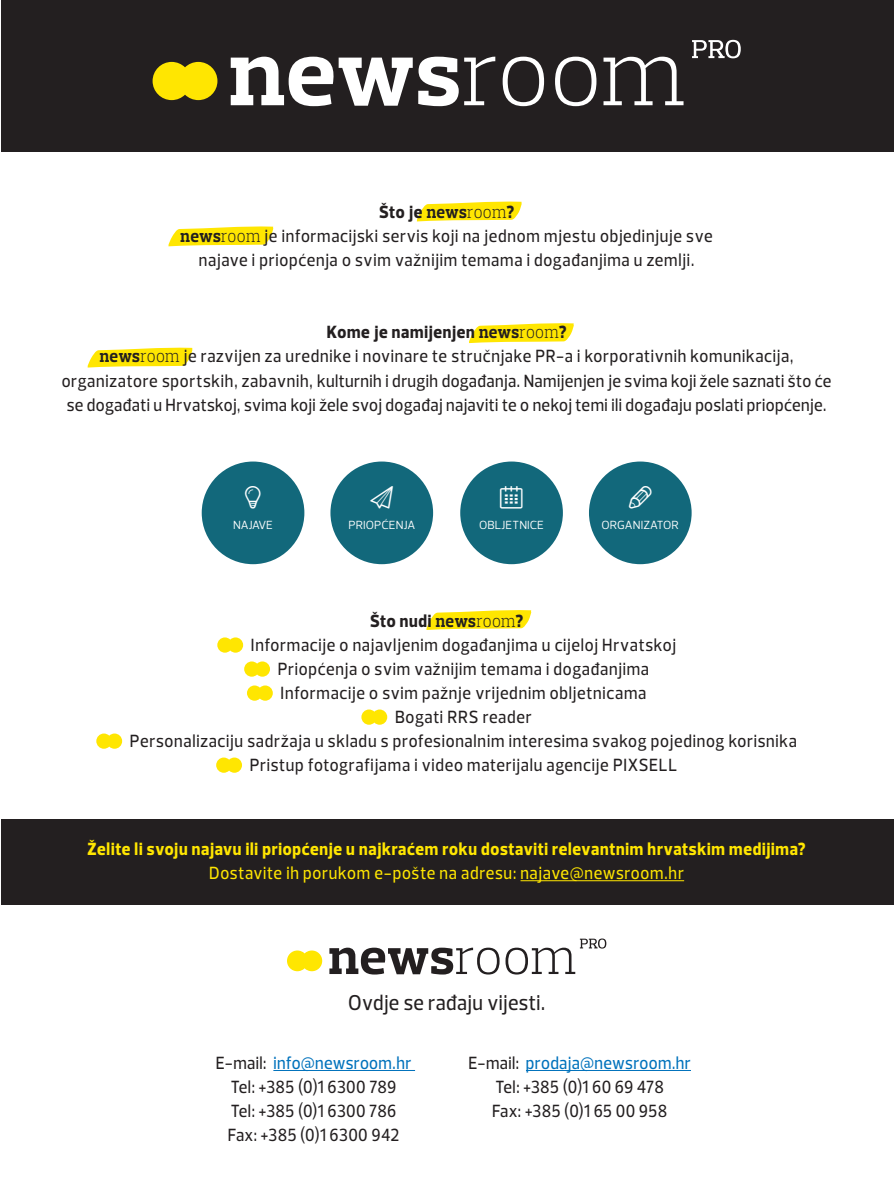
<style>
.page{position:relative;width:894px;height:1192px;background:#fff}
.page>*{position:absolute;margin:0;border:0;box-sizing:border-box;transform-origin:0 0}
.t1{font:500 21.9px "Prelo";letter-spacing:.02em;color:#231f20;scale:.9 1}
.t2{font:500 18px/24px "Prelo";letter-spacing:.035em;color:#231f20;text-align:center;scale:.9 1}
.t3{font:800 18px "Prelo";letter-spacing:.045em;color:#ffe601;scale:.9 1}
.t4{font:500 18px/24px "Prelo";letter-spacing:.015em;color:#231f20;text-align:center;scale:.9 1}
.t5{font:500 18px "Prelo";letter-spacing:.04em;color:#ffe601;scale:.9 1}
.t6{font:800 18px "Prelo";letter-spacing:.05em;color:#231f20;scale:.9 1}
.t7{font:12px "Prelo";color:#fff}
.s1{font-weight:800}
.s2{font-family:"Prelo Slab";font-weight:700}
.s3{font-family:"Prelo Slab";font-weight:300}
.s4{color:#0072bc}
</style>
<div class="page">
<svg style="left:416px;top:201px;width:105px;height:20px;background:#ffea2f"></svg>
<svg style="left:168px;top:226px;width:105px;height:20px;background:#ffea2f"></svg>
<svg style="left:469px;top:323px;width:104px;height:20px;background:#ffea2d"></svg>
<svg style="left:87px;top:347px;width:105px;height:20px;background:#ffea2f"></svg>
<svg style="left:426px;top:610px;width:105px;height:19px;background:#ffe925"></svg>
<div style="left:1px;top:0;width:892px;height:151px;background:#231f20"></div>
<div style="left:1px;top:819px;width:892px;height:85px;background:#231f20"></div>
<svg style="left:692px;top:40px;width:48px;height:18px"></svg>
<svg style="left:231px;top:57px;width:181px;height:49px"></svg>
<svg style="left:418px;top:57px;width:40px;height:49px"></svg>
<svg style="left:464px;top:57px;width:31px;height:48px"></svg>
<svg style="left:502px;top:57px;width:42px;height:49px"></svg>
<svg style="left:555px;top:57px;width:41px;height:49px"></svg>
<svg style="left:603px;top:57px;width:80px;height:48px"></svg>
<svg style="left:152px;top:62px;width:65px;height:38px;background:#dbc506"></svg>
<svg style="left:329px;top:947px;width:170px;height:27px"></svg>
<svg style="left:505px;top:938px;width:101px;height:36px"></svg>
<svg style="left:287px;top:950px;width:35px;height:20px"></svg>
<hr style="left:520px;top:880px;width:164px;height:1px;background:#ffe601">
<svg style="left:217px;top:637px;width:26px;height:15px"></svg>
<svg style="left:244px;top:661px;width:26px;height:15px"></svg>
<svg style="left:247px;top:685px;width:26px;height:15px"></svg>
<svg style="left:361px;top:709px;width:26px;height:15px"></svg>
<svg style="left:96px;top:733px;width:26px;height:15px"></svg>
<svg style="left:216px;top:757px;width:26px;height:15px"></svg>
<hr style="left:273px;top:1069px;width:142px;height:1px;background:#0072bc">
<hr style="left:526px;top:1069px;width:164px;height:1px;background:#0072bc">
<div style="left:202px;top:461px;width:102px;height:103px;background:#12687b;border-radius:50%"></div>
<div style="left:330px;top:461px;width:103px;height:103px;background:#12687b;border-radius:50%"></div>
<div style="left:460px;top:461px;width:102px;height:103px;background:#12687b;border-radius:50%"></div>
<div style="left:588px;top:461px;width:103px;height:103px;background:#12687b;border-radius:50%"></div>
<p class="t2" style="left:180px;top:200px;width:592px"><span class="s1">Što je</span> <span class="s2">news</span><span class="s3">room</span><span class="s1">?<br></span><span class="s2">news</span><span class="s3">room</span> je informacijski servis koji na jednom mjestu objedinjuje sve najave i priopćenja o svim važnijim temama i događanjima u zemlji.</p>
<p class="t2" style="left:62px;top:320px;width:856px"><span class="s1">Kome je namijenjen</span> <span class="s2">news</span><span class="s3">room</span><span class="s1">?<br></span><span class="s2">news</span><span class="s3">room</span> je razvijen za urednike i novinare te stručnjake PR-a i korporativnih komunikacija, organizatore sportskih, zabavnih, kulturnih i drugih događanja. Namijenjen je svima koji žele saznati što će se događati u Hrvatskoj, svima koji žele svoj događaj najaviti te o nekoj temi ili događaju poslati priopćenje.</p>
<p class="t7" style="left:233px;top:517px;width:41px">NAJAVE</p>
<p class="t7" style="left:348px;top:517px;width:68px">PRIOPĆENJA</p>
<p class="t7" style="left:479px;top:517px;width:66px">OBLJETNICE</p>
<p class="t7" style="left:601px;top:517px;width:79px">ORGANIZATOR</p>
<p class="t6" style="left:370px;top:609px;width:171px">Što nudi <span class="s2">news</span><span class="s3">room</span>?</p>
<p class="t2" style="left:251px;top:632px;width:473px">Informacije o najavljenim događanjima u cijeloj Hrvatskoj</p>
<p class="t2" style="left:278px;top:656px;width:414px">Priopćenja o svim važnijim temama i događanjima</p>
<p class="t2" style="left:280px;top:680px;width:407px">Informacije o svim pažnje vrijednim obljetnicama</p>
<p class="t2" style="left:395px;top:704px;width:153px">Bogati RRS reader</p>
<p class="t2" style="left:130px;top:728px;width:742px">Personalizaciju sadržaja u skladu s profesionalnim interesima svakog pojedinog korisnika</p>
<p class="t2" style="left:250px;top:752px;width:476px">Pristup fotografijama i video materijalu agencije PIXSELL</p>
<p class="t3" style="left:87px;top:837px;width:799px">Želite li svoju najavu ili priopćenje u najkraćem roku dostaviti relevantnim hrvatskim medijima?</p>
<p class="t5" style="left:209px;top:861px;width:529px">Dostavite ih porukom e-pošte na adresu: najave@newsroom.hr</p>
<p class="t1" style="left:348px;top:989px;width:220px">Ovdje se rađaju vijesti.</p>
<p class="t4" style="left:216px;top:1050px;width:219px">E-mail: <span class="s4">info@newsroom.hr<br></span>Tel: +385 (0)1 6300 789<br>Tel: +385 (0)1 6300 786<br>Fax: +385 (0)1 6300 942</p>
<p class="t2" style="left:468px;top:1050px;width:249px">E-mail: <span class="s4">prodaja@newsroom.hr<br></span>Tel: +385 (0)1 60 69 478<br>Fax: +385 (0)1 65 00 958</p>
</div>
